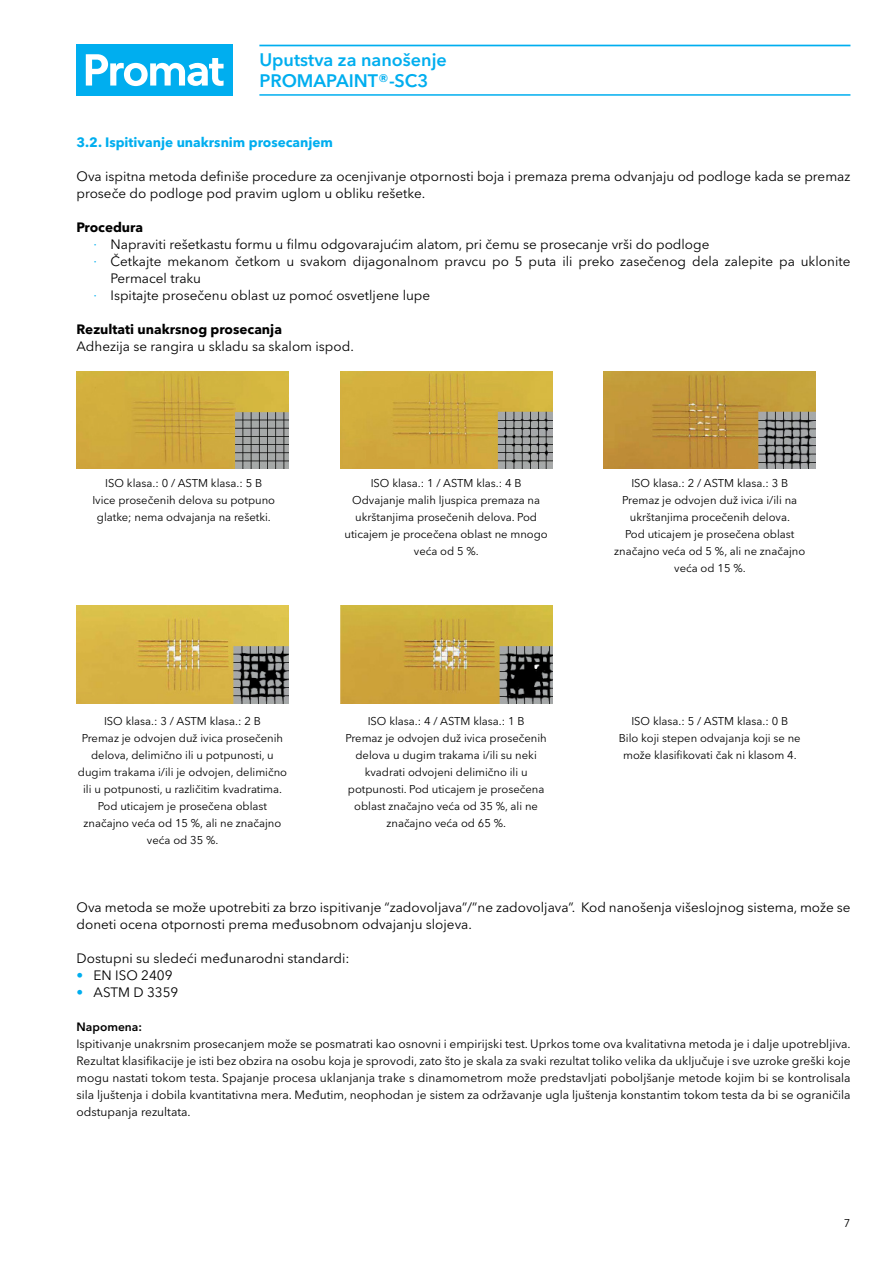
<style>
.page{position:relative;width:893px;height:1263px;background:#fff}
.page>*{position:absolute;margin:0;border:0;box-sizing:border-box;transform-origin:0 0}
.t1{font:600 18px/21.3px "Avenir Next W1 G";color:#00aeef}
.t2{font:13.5px/17px "Avenir Next W1 G";color:#000}
.t3{font:700 13.5px "Avenir Next W1 G";color:#000}
.t4{font:700 13.5px "Avenir Next W1 G";color:#00aeef}
.t5{font:12px/17px "Avenir Next W1 G";color:#000;text-align:justify}
.t6{font:600 12px "Avenir Next W1 G";color:#000}
.t7{font:11.25px/17px "Avenir Next W1 G";color:#000;text-align:center}
.s1{color:#00aeef}
</style>
<div class="page">
<div style="left:77px;top:45px;width:156px;height:51px;background:#00aeef"></div>
<svg style="left:86px;top:54px;width:138px;height:32px"></svg>
<img style="left:77px;top:371px;width:211px;height:98px">
<img style="left:340px;top:371px;width:212px;height:98px">
<img style="left:604px;top:371px;width:212px;height:98px">
<img style="left:77px;top:605px;width:211px;height:98px">
<img style="left:340px;top:605px;width:212px;height:98px">
<hr style="left:259px;top:45px;width:591px;height:1px;background:#00aeef">
<hr style="left:259px;top:94px;width:591px;height:2px;background:#00aeef">
<h1 class="t1" style="left:259px;top:49px;width:189px">Uputstva za nanošenje<br>PROMAPAINT®-SC3</h1>
<p class="t4" style="left:77px;top:134px;width:258px">3.2. Ispitivanje unakrsnim prosecanjem</p>
<p class="t2" style="left:77px;top:168px;width:775px">Ova ispitna metoda definiše procedure za ocenjivanje otpornosti boja i premaza prema odvanjaju od podloge kada se premaz proseče do podloge pod pravim uglom u obliku rešetke.</p>
<p class="t3" style="left:77px;top:219px;width:68px">Procedura</p>
<p class="t2" style="left:94px;top:236px;width:617px"><span class="s1">∙</span> Napraviti rešetkastu formu u filmu odgovarajućim alatom, pri čemu se prosecanje vrši do podloge</p>
<p class="t2" style="left:94px;top:253px;width:758px"><span class="s1">∙</span> Četkajte mekanom četkom u svakom dijagonalnom pravcu po 5 puta ili preko zasečenog dela zalepite pa uklonite</p>
<p class="t2" style="left:111px;top:270px;width:92px">Permacel traku</p>
<p class="t2" style="left:94px;top:287px;width:338px"><span class="s1">∙</span> Ispitajte prosečenu oblast uz pomoć osvetljene lupe</p>
<p class="t3" style="left:77px;top:321px;width:207px">Rezultati unakrsnog prosecanja</p>
<p class="t2" style="left:77px;top:338px;width:279px">Adhezija se rangira u skladu sa skalom ispod.</p>
<p class="t7" style="left:92px;top:474px;width:184px">ISO klasa.: 0 / ASTM klasa.: 5 B<br>Ivice prosečenih delova su potpuno glatke; nema odvajanja na rešetki.</p>
<p class="t7" style="left:614px;top:474px;width:193px">ISO klasa.: 2 / ASTM klasa.: 3 B<br>Premaz je odvojen duž ivica i/ili na ukrštanjima procečenih delova.<br>Pod uticajem je prosečena oblast značajno veća od 5 %, ali ne značajno veća od 15 %.</p>
<p class="t7" style="left:344px;top:474px;width:205px">ISO klasa.: 1 / ASTM klas.: 4 B<br>Odvajanje malih ljuspica premaza na ukrštanjima prosečenih delova. Pod uticajem je procečena oblast ne mnogo veća od 5 %.</p>
<p class="t7" style="left:78px;top:713px;width:211px">ISO klasa.: 3 / ASTM klasa.: 2 B<br>Premaz je odvojen duž ivica prosečenih delova, delimično ili u potpunosti, u dugim trakama i/ili je odvojen, delimično ili u potpunosti, u različitim kvadratima.<br>Pod uticajem je prosečena oblast značajno veća od 15 %, ali ne značajno veća od 35 %.</p>
<p class="t7" style="left:345px;top:713px;width:203px">ISO klasa.: 4 / ASTM klasa.: 1 B<br>Premaz je odvojen duž ivica prosečenih delova u dugim trakama i/ili su neki kvadrati odvojeni delimično ili u potpunosti. Pod uticajem je prosečena oblast značajno veća od 35 %, ali ne značajno veća od 65 %.</p>
<p class="t7" style="left:619px;top:713px;width:183px">ISO klasa.: 5 / ASTM klasa.: 0 B<br>Bilo koji stepen odvajanja koji se ne može klasifikovati čak ni klasom 4.</p>
<p class="t2" style="left:77px;top:899px;width:775px">Ova metoda se može upotrebiti za brzo ispitivanje “zadovoljava”/”ne zadovoljava”. Kod nanošenja višeslojnog sistema, može se doneti ocena otpornosti prema međusobnom odvajanju slojeva.</p>
<p class="t2" style="left:77px;top:950px;width:274px">Dostupni su sledeći međunarodni standardi:</p>
<p class="t2" style="left:77px;top:967px;width:97px"><span class="s1">•</span> EN ISO 2409</p>
<p class="t2" style="left:77px;top:984px;width:103px"><span class="s1">•</span> ASTM D 3359</p>
<p class="t6" style="left:77px;top:1020px;width:67px">Napomena:</p>
<p class="t5" style="left:77px;top:1035px;width:776px">Ispitivanje unakrsnim prosecanjem može se posmatrati kao osnovni i empirijski test. Uprkos tome ova kvalitativna metoda je i dalje upotrebljiva.<br>Rezultat klasifikacije je isti bez obzira na osobu koja je sprovodi, zato što je skala za svaki rezultat toliko velika da uključuje i sve uzroke greški koje mogu nastati tokom testa. Spajanje procesa uklanjanja trake s dinamometrom može predstavljati poboljšanje metode kojim bi se kontrolisala sila ljuštenja i dobila kvantitativna mera. Međutim, neophodan je sistem za održavanje ugla ljuštenja konstantim tokom testa da bi se ograničila odstupanja rezultata.</p>
<p class="t7" style="left:844px;top:1214px;width:8px">7</p>
</div>
